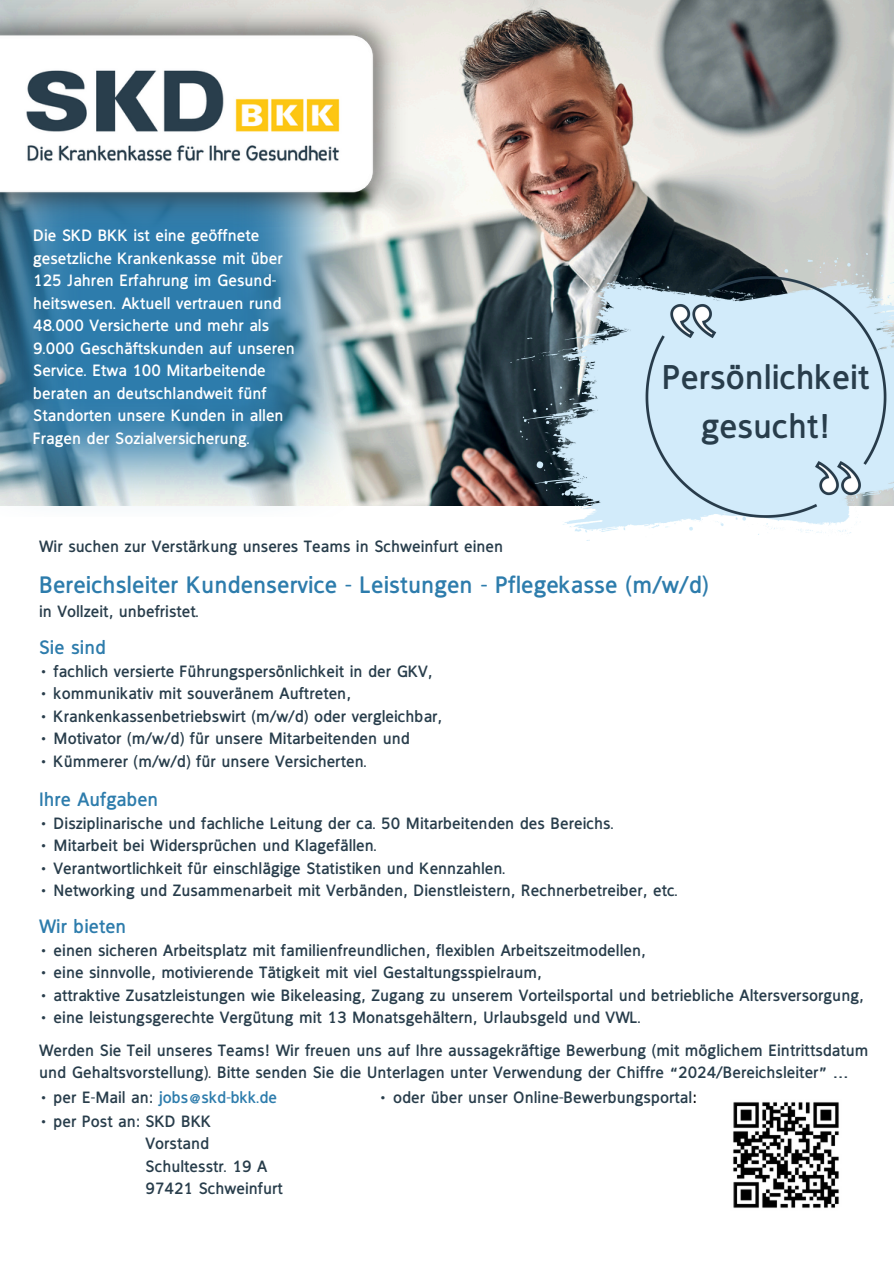
<style>
.page{position:relative;width:894px;height:1264px;background:#fff}
.page>*{position:absolute;margin:0;border:0;box-sizing:border-box;transform-origin:0 0}
.t1{font:700 34.65px/48.3px "Fran Klein";color:#283d4b;text-align:center}
.t2{font:700 24px "Fran Klein";color:#2d7cac}
.t3{font:700 19.5px "Fran Klein";color:#2d7cac}
.t4{font:700 16.5px/22.5px "Fran Klein";color:#283d4b}
.t5{font:700 16.5px/22.5px "Fran Klein";color:#fff}
.t6{font:700 16.5px "Fran Klein";color:#2d7cac}
.s1{color:#283d4b}
.s2{color:#000}
</style>
<div class="page">
<img style="left:359px;top:0;width:534px;height:505px">
<img style="left:733px;top:1102px;width:106px;height:106px">
<img style="left:0;top:226px;width:359px;height:280px">
<img style="left:0;top:0;width:409px;height:226px">
<img style="left:509px;top:254px;width:384px;height:281px">
<p class="t5" style="left:33px;top:224px;width:263px">Die SKD BKK ist eine geöffnete gesetzliche Krankenkasse mit über 125 Jahren Erfahrung im Gesund&shy;heitswesen. Aktuell vertrauen rund 48.000 Versicherte und mehr als 9.000 Geschäftskunden auf unseren Service. Etwa 100 Mitarbeitende beraten an deutschlandweit fünf Standorten unsere Kunden in allen Fragen der Sozialversicherung.</p>
<p class="t1" style="left:662px;top:353px;width:208px">Persönlichkeit gesucht!</p>
<p class="t4" style="left:39px;top:534px;width:465px">Wir suchen zur Verstärkung unseres Teams in Schweinfurt einen</p>
<p class="t2" style="left:39px;top:571px;width:671px">Bereichsleiter Kundenservice - Leistungen - Pflegekasse (m/w/d)</p>
<p class="t4" style="left:39px;top:600px;width:161px">in Vollzeit, unbefristet.</p>
<p class="t3" style="left:39px;top:635px;width:68px">Sie sind</p>
<h1 class="t4" style="left:39px;top:659px;width:395px">• fachlich versierte Führungspersönlichkeit in der GKV,</h1>
<p class="t4" style="left:39px;top:682px;width:313px">• kommunikativ mit souveränem Auftreten,</p>
<h2 class="t4" style="left:39px;top:704px;width:405px">• Krankenkassenbetriebswirt (m/w/d) oder vergleichbar,</h2>
<p class="t4" style="left:39px;top:727px;width:372px">• Motivator (m/w/d) für unsere Mitarbeitenden und</p>
<p class="t4" style="left:39px;top:749px;width:329px">• Kümmerer (m/w/d) für unsere Versicherten.</p>
<p class="t3" style="left:39px;top:787px;width:121px">Ihre Aufgaben</p>
<p class="t4" style="left:39px;top:811px;width:576px">• Disziplinarische und fachliche Leitung der ca. 50 Mitarbeitenden des Bereichs.</p>
<p class="t4" style="left:39px;top:834px;width:339px">• Mitarbeit bei Widersprüchen und Klagefällen.</p>
<p class="t4" style="left:39px;top:856px;width:468px">• Verantwortlichkeit für einschlägige Statistiken und Kennzahlen.</p>
<p class="t4" style="left:39px;top:879px;width:640px">• Networking und Zusammenarbeit mit Verbänden, Dienstleistern, Rechnerbetreiber, etc.</p>
<p class="t3" style="left:39px;top:914px;width:89px">Wir bieten</p>
<p class="t4" style="left:39px;top:938px;width:608px">• einen sicheren Arbeitsplatz mit familienfreundlichen, flexiblen Arbeitszeitmodellen,</p>
<p class="t4" style="left:39px;top:961px;width:504px">• eine sinnvolle, motivierende Tätigkeit mit viel Gestaltungsspielraum,</p>
<p class="t4" style="left:39px;top:983px;width:826px">• attraktive Zusatzleistungen wie Bikeleasing, Zugang zu unserem Vorteilsportal und betriebliche Altersversorgung,</p>
<p class="t4" style="left:39px;top:1006px;width:603px">• eine leistungsgerechte Vergütung mit 13 Monatsgehältern, Urlaubsgeld und VWL.</p>
<p class="t4" style="left:39px;top:1038px;width:830px">Werden Sie Teil unseres Teams! Wir freuen uns auf Ihre aussagekräftige Bewerbung (mit möglichem Eintrittsdatum und Gehaltsvorstellung). Bitte senden Sie die Unterlagen unter Verwendung der Chiffre “2024/Bereichsleiter” …</p>
<p class="t6" style="left:39px;top:1087px;width:239px"><span class="s1">• per E-Mail an:</span> jobs@skd-bkk.de</p>
<p class="t4" style="left:39px;top:1109px;width:174px">• per Post an: SKD BKK</p>
<p class="t4" style="left:145px;top:1132px;width:65px">Vorstand</p>
<p class="t4" style="left:145px;top:1154px;width:123px">Schultesstr. 19 A</p>
<p class="t4" style="left:145px;top:1177px;width:139px">97421 Schweinfurt</p>
<p class="t4" style="left:378px;top:1085px;width:320px">• oder über unser Online-Bewerbungsportal<span class="s2">:</span></p>
</div>
